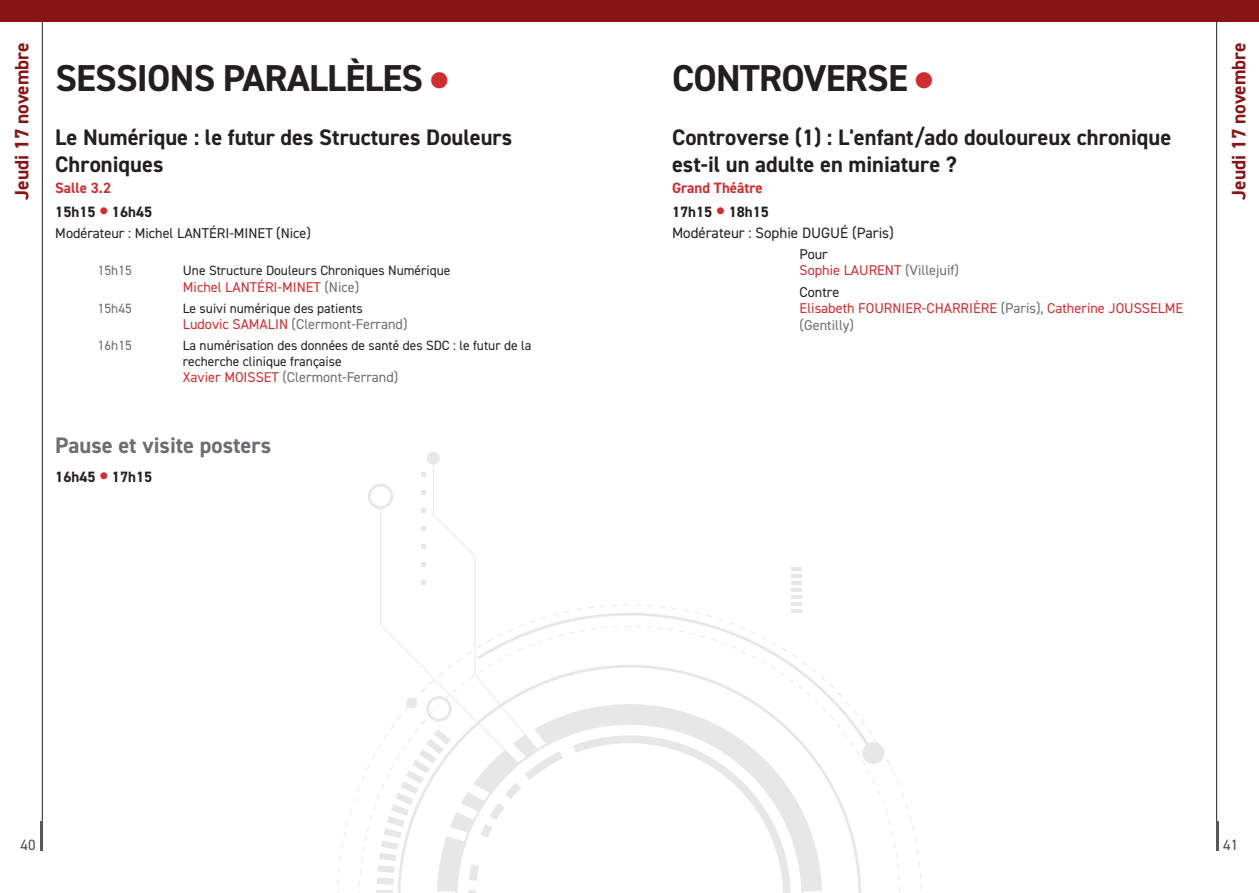
<style>
.page{position:relative;width:1259px;height:893px;background:#fff}
.page>*{position:absolute;margin:0;border:0;box-sizing:border-box;transform-origin:0 0}
.t1{font:700 37.5px "DIN2014";letter-spacing:-.02em;color:#231f20}
.t2{font:700 22.5px/27px "DIN2014";color:#231f20}
.t3{font:700 22.5px "DIN2014";color:#6c6d70}
.t4{font:700 19.5px "DIN2014";color:#881414}
.t5{font:700 15px/24px "DIN2014";color:#231f20}
.t6{font:15px "DIN2014";color:#231f20}
.t7{font:700 15px/24px "DIN2014";color:#ce2e31}
.t8{font:15px "DIN2014";color:#4b4c4d}
.t9{font:14.25px/16.5px "DIN2014";color:#ce2e31}
.t10{font:14.25px "DIN2014";color:#6c6d70}
.t11{font:14.25px "DIN2014";color:#231f20}
.t12{font:13.5px/16.2px "DIN2014";color:#231f20}
.t13{font:13.5px "DIN2014";color:#6c6d70}
.s1{color:#ce2e31}
.s2{font-size:30px;color:#ce2e31}
.s3{color:#6c6d70}
.s4{color:#231f20}
.s5{font-size:30px}
</style>
<div class="page">
<hr style="left:1216px;top:0;width:1px;height:850px;background:#231f20">
<hr style="left:1216px;top:821px;width:3px;height:29px;background:#57585a">
<hr style="left:42px;top:0;width:1px;height:850px;background:#231f20">
<hr style="left:40px;top:821px;width:3px;height:29px;background:#57585a">
<div style="left:0;top:0;width:1259px;height:21px;background:#881414"></div>
<svg style="left:337px;top:605px;width:584px;height:288px"></svg>
<div style="left:427px;top:452px;width:13px;height:13px;background:#e7e7e7;border-radius:50%"></div>
<div style="left:862px;top:742px;width:22px;height:22px;background:#e7e7e7;border-radius:50%"></div>
<svg style="left:791px;top:567px;width:11px;height:45px"></svg>
<svg style="left:563px;top:704px;width:259px;height:187px"></svg>
<svg style="left:368px;top:465px;width:195px;height:428px"></svg>
<h3 class="t4" style="left:9px;top:200px;width:159px;rotate:-90deg">Jeudi 17 novembre</h3>
<h3 class="t4" style="left:1225px;top:200px;width:159px;rotate:-90deg">Jeudi 17 novembre</h3>
<h1 class="t1" style="left:55px;top:53px;width:394px">SESSIONS PARALLÈLES <span class="s1">●</span></h1>
<h2 class="t2" style="left:55px;top:124px;width:458px">Le Numérique : le futur des Structures Douleurs<br>Chroniques</h2>
<p class="t5" style="left:55px;top:175px;width:98px"><span class="s1">Salle 3.2<br></span>15h15 <span class="s2">•</span> 16h45</p>
<p class="t11" style="left:55px;top:224px;width:257px">Modérateur : Michel LANTÉRI-MINET (Nice)</p>
<p class="t13" style="left:98px;top:262px;width:36px">15h15</p>
<p class="t12" style="left:183px;top:262px;width:269px">Une Structure Douleurs Chroniques Numérique</p>
<p class="t9" style="left:183px;top:279px;width:178px">Michel LANTÉRI-MINET <span class="s3">(Nice)</span></p>
<p class="t13" style="left:98px;top:300px;width:36px">15h45</p>
<p class="t12" style="left:183px;top:300px;width:181px">Le suivi numérique des patients</p>
<p class="t10" style="left:183px;top:315px;width:226px"><span class="s1">Ludovic SAMALIN</span> (Clermont-Ferrand)</p>
<p class="t13" style="left:98px;top:337px;width:36px">16h15</p>
<p class="t12" style="left:183px;top:337px;width:350px">La numérisation des données de santé des SDC : le futur de la recherche clinique française</p>
<p class="t10" style="left:183px;top:369px;width:217px"><span class="s1">Xavier MOISSET</span> (Clermont-Ferrand)</p>
<h1 class="t1" style="left:672px;top:53px;width:262px">CONTROVERSE <span class="s1">●</span></h1>
<h2 class="t2" style="left:672px;top:124px;width:501px">Controverse (1) : L'enfant/ado douloureux chronique est-il un adulte en miniature ?</h2>
<p class="t7" style="left:672px;top:175px;width:98px">Grand Théâtre<br><span class="s4">17h15</span> <span class="s5">•</span> <span class="s4">18h15</span></p>
<p class="t6" style="left:672px;top:223px;width:223px">Modérateur : Sophie DUGUÉ (Paris)</p>
<p class="t9" style="left:799px;top:246px;width:161px"><span class="s4">Pour<br></span>Sophie LAURENT <span class="s3">(Villejuif)</span></p>
<p class="t9" style="left:799px;top:283px;width:385px"><span class="s4">Contre<br></span>Elisabeth FOURNIER-CHARRIÈRE <span class="s3">(Paris),</span> Catherine JOUSSELME <span class="s3">(Gentilly)</span></p>
<h2 class="t3" style="left:55px;top:431px;width:217px">Pause et visite posters</h2>
<p class="t5" style="left:55px;top:464px;width:98px">16h45 <span class="s2">•</span> 17h15</p>
<p class="t8" style="left:21px;top:836px;width:16px">40</p>
<p class="t8" style="left:1223px;top:836px;width:16px">41</p>
</div>
